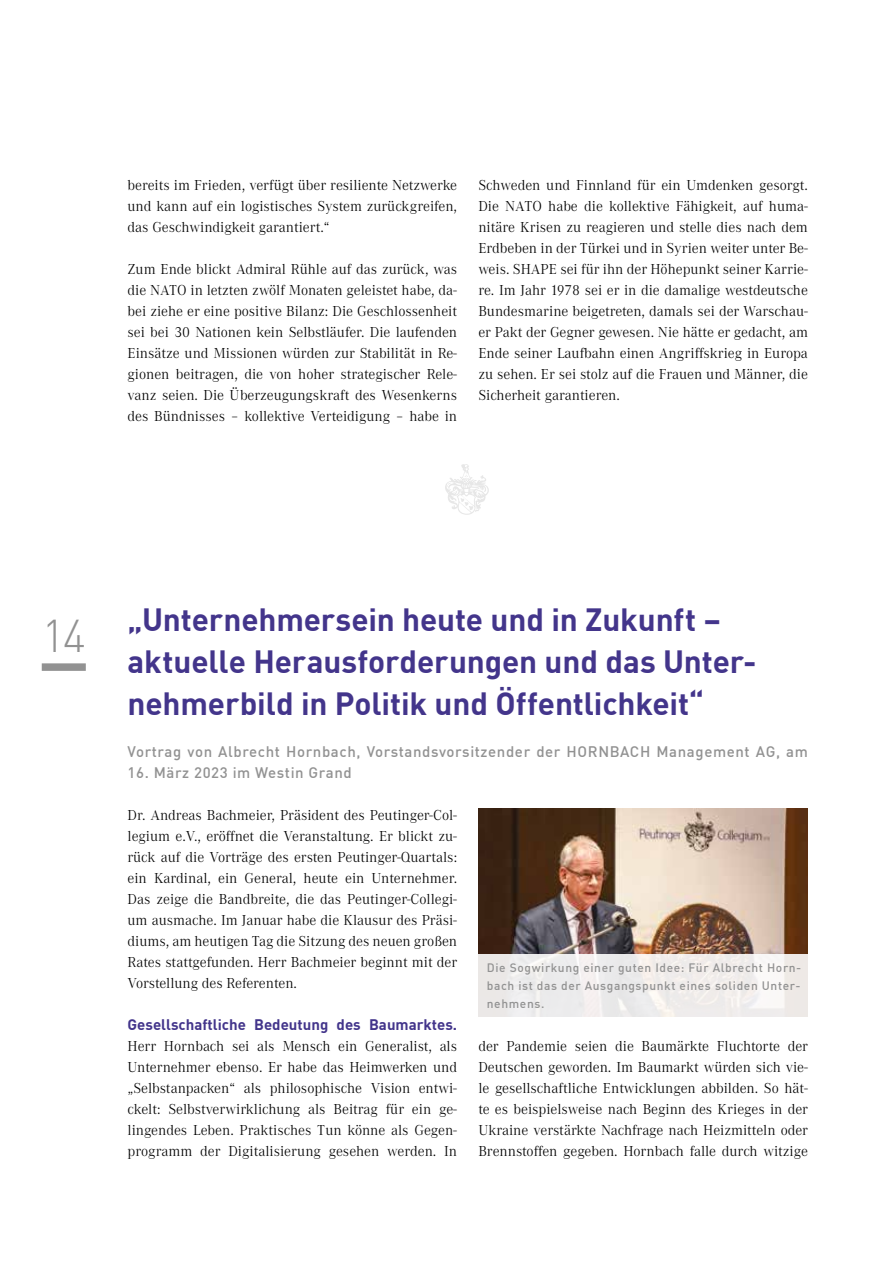
<style>
.page{position:relative;width:893px;height:1263px;background:#fff}
.page>*{position:absolute;margin:0;border:0;box-sizing:border-box;transform-origin:0 0}
.t1{font:300 45px "DINOT";color:#929292}
.t2{font:700 31.5px/42px "DINOT";letter-spacing:-.005em;color:#43358b}
.t3{font:300 15px/21px "Corporate A";color:#000;text-align:justify}
.t4{font:500 15px "DINOT";letter-spacing:.04em;color:#929292}
.t5{font:700 15px "DINOT";color:#43358b}
.t6{font:500 12px/18px "DINOT";letter-spacing:.05em;color:#929292;text-align:justify}
</style>
<div class="page">
<div style="left:42px;top:663px;width:44px;height:8px;background:#929292"></div>
<svg style="left:445px;top:464px;width:44px;height:51px"></svg>
<img style="left:478px;top:809px;width:330px;height:145px">
<div style="left:478px;top:954px;width:330px;height:62px;background:#eeecec"></div>
<p class="t3" style="left:128px;top:175px;width:331px">bereits im Frieden, verfügt über resiliente Netzwerke und kann auf ein logistisches System zurückgreifen, das Geschwindigkeit garantiert.“</p>
<p class="t3" style="left:128px;top:259px;width:331px">Zum Ende blickt Admiral Rühle auf das zurück, was die NATO in letzten zwölf Monaten geleistet habe, da&shy;bei ziehe er eine positive Bilanz: Die Geschlossenheit sei bei 30 Nationen kein Selbstläufer. Die laufenden Einsätze und Missionen würden zur Stabilität in Re&shy;gionen beitragen, die von hoher strategischer Rele&shy;vanz seien. Die Überzeugungskraft des Wesenkerns des Bündnisses – kollektive Verteidigung – habe in</p>
<p class="t3" style="left:478px;top:175px;width:331px">Schweden und Finnland für ein Umdenken gesorgt.<br>Die NATO habe die kollektive Fähigkeit, auf huma&shy;nitäre Krisen zu reagieren und stelle dies nach dem Erdbeben in der Türkei und in Syrien weiter unter Be&shy;weis. SHAPE sei für ihn der Höhepunkt seiner Karrie&shy;re. Im Jahr 1978 sei er in die damalige westdeutsche Bundesmarine beigetreten, damals sei der Warschau&shy;er Pakt der Gegner gewesen. Nie hätte er gedacht, am Ende seiner Laufbahn einen Angriffskrieg in Europa zu sehen. Er sei stolz auf die Frauen und Männer, die Sicherheit garantieren.</p>
<h1 class="t1" style="left:42px;top:602px;width:46px">14</h1>
<h2 class="t2" style="left:128px;top:596px;width:630px">„Unternehmersein heute und in Zukunft – aktuelle Herausforderungen und das Unter&shy;nehmerbild in Politik und Öffentlichkeit“</h2>
<p class="t4" style="left:128px;top:740px;width:682px">Vortrag von Albrecht Hornbach, Vorstandsvorsitzender der HORNBACH Management AG, am</p>
<p class="t4" style="left:128px;top:761px;width:226px">16. März 2023 im Westin Grand</p>
<p class="t3" style="left:128px;top:805px;width:331px">Dr. Andreas Bachmeier, Präsident des Peutinger-Col&shy;legium e.V., eröffnet die Veranstaltung. Er blickt zu&shy;rück auf die Vorträge des ersten Peutinger-Quartals: ein Kardinal, ein General, heute ein Unternehmer.<br>Das zeige die Bandbreite, die das Peutinger-Collegi&shy;um ausmache. Im Januar habe die Klausur des Präsi&shy;diums, am heutigen Tag die Sitzung des neuen großen Rates stattgefunden. Herr Bachmeier beginnt mit der Vorstellung des Referenten.</p>
<p class="t5" style="left:128px;top:1013px;width:331px">Gesellschaftliche Bedeutung des Baumarktes.</p>
<p class="t3" style="left:128px;top:1036px;width:331px">Herr Hornbach sei als Mensch ein Generalist, als Unternehmer ebenso. Er habe das Heimwerken und „Selbstanpacken“ als philosophische Vision entwi&shy;ckelt: Selbstverwirklichung als Beitrag für ein ge&shy;lingendes Leben. Praktisches Tun könne als Gegen&shy;programm der Digitalisierung gesehen werden. In</p>
<p class="t3" style="left:478px;top:1036px;width:331px">der Pandemie seien die Baumärkte Fluchtorte der Deutschen geworden. Im Baumarkt würden sich vie&shy;le gesellschaftliche Entwicklungen abbilden. So hät&shy;te es beispielsweise nach Beginn des Krieges in der Ukraine verstärkte Nachfrage nach Heizmitteln oder Brennstoffen gegeben. Hornbach falle durch witzige</p>
<p class="t6" style="left:487px;top:957px;width:316px">Die Sogwirkung einer guten Idee: Für Albrecht Horn&shy;bach ist das der Ausgangspunkt eines soliden Unter&shy;nehmens.</p>
</div>
